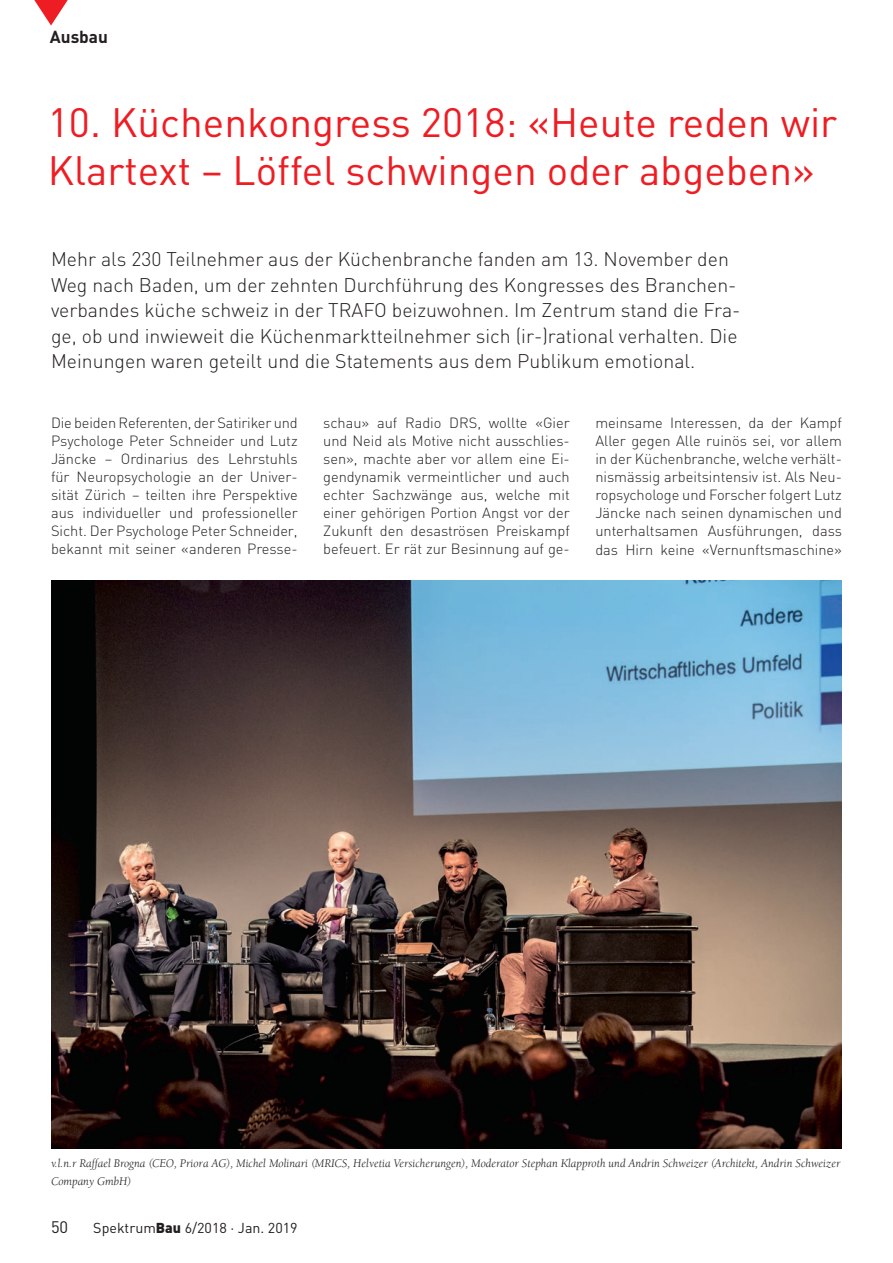
<style>
.page{position:relative;width:893px;height:1263px;background:#fff}
.page>*{position:absolute;margin:0;border:0;box-sizing:border-box;transform-origin:0 0}
.t1{font:40.5px/48px "DIN";color:#ee1d23}
.t2{font:300 19.5px/25.5px "DIN";color:#231f20}
.t3{font:700 17.25px "DIN";color:#231f20}
.t4{font:16.5px "DIN";color:#231f20}
.t5{font:300 14.7px/18px "DIN";color:#231f20;text-align:justify}
.t6{font:14.25px "DIN";color:#231f20}
.t7{font:italic 12px/18px "Berkeley";color:#231f20}
.s1{font-weight:900}
</style>
<div class="page">
<svg style="left:34px;top:0;width:34px;height:26px"></svg>
<img style="left:51px;top:580px;width:791px;height:568px">
<p class="t3" style="left:50px;top:25px;width:60px">Ausbau</p>
<h1 class="t1" style="left:48px;top:98px;width:791px">10. Küchenkongress 2018: «Heute reden wir<br>Klartext – Löffel schwingen oder abgeben»</h1>
<p class="t2" style="left:51px;top:246px;width:691px">Mehr als 230 Teilnehmer aus der Küchenbranche fanden am 13. November den Weg nach Baden, um der zehnten Durchführung des Kongresses des Branchen&shy;verbandes küche schweiz in der TRAFO beizuwohnen. Im Zentrum stand die Fra&shy;ge, ob und inwieweit die Küchenmarktteilnehmer sich (ir-)rational verhalten. Die Meinungen waren geteilt und die Statements aus dem Publikum emotional.</p>
<p class="t5" style="left:51px;top:414px;width:248px">Die beiden Referenten, der Satiriker und Psychologe Peter Schneider und Lutz Jäncke – Ordinarius des Lehrstuhls für Neuropsychologie an der Univer&shy;sität Zürich – teilten ihre Perspektive aus individueller und professioneller Sicht. Der Psychologe Peter Schneider, bekannt mit seiner «anderen Presse-</p>
<p class="t5" style="left:323px;top:414px;width:248px">schau» auf Radio DRS, wollte «Gier und Neid als Motive nicht ausschlies&shy;sen», machte aber vor allem eine Ei&shy;gendynamik vermeintlicher und auch echter Sachzwänge aus, welche mit einer gehörigen Portion Angst vor der Zukunft den desaströsen Preiskampf befeuert. Er rät zur Besinnung auf ge-</p>
<p class="t5" style="left:595px;top:414px;width:248px">meinsame Interessen, da der Kampf Aller gegen Alle ruinös sei, vor allem in der Küchenbranche, welche verhält&shy;nismässig arbeitsintensiv ist. Als Neu&shy;ropsychologe und Forscher folgert Lutz Jäncke nach seinen dynamischen und unterhaltsamen Ausführungen, dass das Hirn keine «Vernunftsmaschine»</p>
<p class="t7" style="left:51px;top:1154px;width:791px">v.l.n.r Raffael Brogna (CEO, Priora AG), Michel Molinari (MRICS, Helvetia Versicherungen), Moderator Stephan Klapproth und Andrin Schweizer (Architekt, Andrin Schweizer<br>Company GmbH)</p>
<p class="t4" style="left:51px;top:1217px;width:19px">50</p>
<p class="t6" style="left:93px;top:1219px;width:206px">Spektrum<span class="s1">Bau</span> 6/2018 · Jan. 2019</p>
</div>
